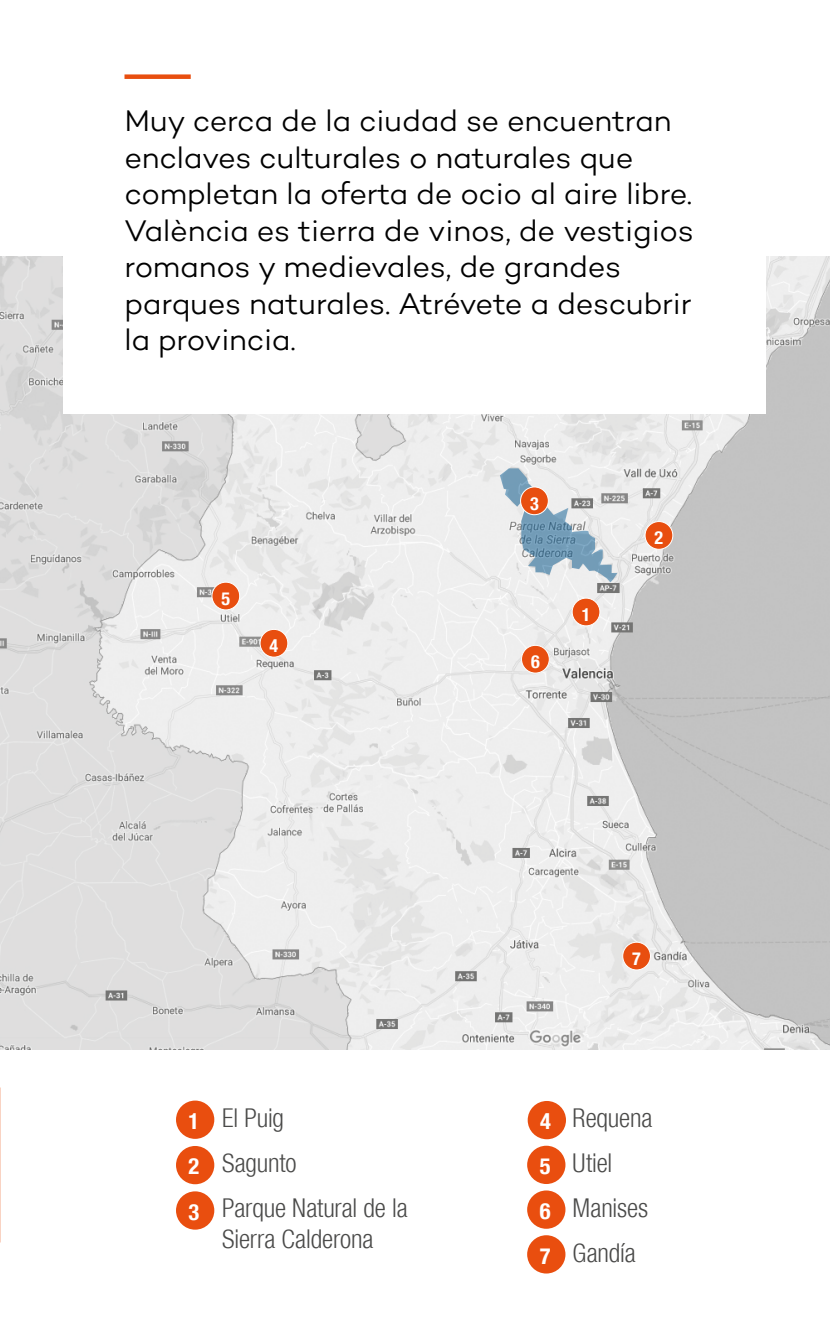
<style>
.page{position:relative;width:830px;height:1340px;background:#fff}
.page>*{position:absolute;margin:0;border:0;box-sizing:border-box;transform-origin:0 0}
.t1{font:300 30.38px/36.4px "Campton";letter-spacing:-.005em;color:#000}
.t2{font:300 condensed 25.88px/45px "Helvetica Neue";letter-spacing:-.005em;color:#4a4a49}
.t3{font:700 condensed 22.5px/44.8px "Helvetica Neue";color:#fff;text-align:justify}
.t4{font:700 condensed 18.22px "Helvetica Neue";color:#fff}
</style>
<div class="page">
<img style="left:0;top:0;width:1px;height:1130px">
<img style="left:0;top:256px;width:829px;height:793px">
<div style="left:64px;top:0;width:701px;height:414px;background:#fff"></div>
<div style="left:176px;top:1100px;width:38px;height:38px;background:#e94e0f;border-radius:50%"></div>
<div style="left:176px;top:1145px;width:38px;height:39px;background:#e94e0f;border-radius:50%"></div>
<div style="left:176px;top:1191px;width:38px;height:38px;background:#e94e0f;border-radius:50%"></div>
<div style="left:527px;top:1100px;width:38px;height:39px;background:#e94e0f;border-radius:50%"></div>
<div style="left:527px;top:1145px;width:38px;height:38px;background:#e94e0f;border-radius:50%"></div>
<div style="left:527px;top:1190px;width:38px;height:38px;background:#e94e0f;border-radius:50%"></div>
<div style="left:527px;top:1235px;width:38px;height:38px;background:#e94e0f;border-radius:50%"></div>
<div style="left:212px;top:582px;width:27px;height:28px;background:#e84e0f;border-radius:50%"></div>
<div style="left:211px;top:582px;width:29px;height:28px;border:1px solid #fff;border-radius:50%"></div>
<div style="left:260px;top:629px;width:28px;height:28px;background:#e84e0f;border-radius:50%"></div>
<div style="left:260px;top:629px;width:28px;height:28px;border:1px solid #fff;border-radius:50%"></div>
<div style="left:521px;top:645px;width:28px;height:28px;background:#e84e0f;border-radius:50%"></div>
<div style="left:521px;top:645px;width:28px;height:28px;border:1px solid #fff;border-radius:50%"></div>
<div style="left:622px;top:942px;width:28px;height:28px;background:#e84e0f;border-radius:50%"></div>
<div style="left:622px;top:942px;width:28px;height:28px;border:1px solid #fff;border-radius:50%"></div>
<div style="left:572px;top:598px;width:27px;height:28px;background:#e84e0f;border-radius:50%"></div>
<div style="left:571px;top:598px;width:29px;height:28px;border:1px solid #fff;border-radius:50%"></div>
<div style="left:644px;top:521px;width:28px;height:28px;background:#e84e0f;border-radius:50%"></div>
<div style="left:644px;top:521px;width:28px;height:28px;border:1px solid #fff;border-radius:50%"></div>
<svg style="left:499px;top:468px;width:118px;height:116px"></svg>
<div style="left:520px;top:487px;width:28px;height:27px;background:#e84e0f;border-radius:50%"></div>
<div style="left:520px;top:487px;width:28px;height:28px;border:1px solid #fff;border-radius:50%"></div>
<hr style="left:0;top:897px;width:1px;height:190px;background:#fff">
<div style="left:124px;top:74px;width:67px;height:5px;background:#e84e0f"></div>
<p class="t1" style="left:124px;top:102px;width:570px">Muy cerca de la ciudad se encuentran enclaves culturales o naturales que completan la oferta de ocio al aire libre.<br>València es tierra de vinos, de vestigios romanos y medievales, de grandes parques naturales. Atrévete a descubrir la provincia.</p>
<p class="t4" style="left:221px;top:583px;width:10px">5</p>
<p class="t4" style="left:269px;top:630px;width:10px">4</p>
<p class="t4" style="left:530px;top:488px;width:10px">3</p>
<p class="t4" style="left:531px;top:646px;width:10px">6</p>
<p class="t4" style="left:581px;top:599px;width:10px">1</p>
<p class="t4" style="left:654px;top:522px;width:10px">2</p>
<p class="t4" style="left:632px;top:943px;width:10px">7</p>
<p class="t3" style="left:188px;top:1096px;width:12px;line-height:45.4px">1<br>2<br>3</p>
<p class="t3" style="left:539px;top:1097px;width:13px">4<br>5<br>6<br>7</p>
<p class="t2" style="left:572px;top:1095px;width:81px">Requena<br>Utiel<br>Manises<br>Gandía</p>
<p class="t2" style="left:222px;top:1095px;width:187px">El Puig<br>Sagunto<br>Parque Natural de la</p>
<p class="t2" style="left:222px;top:1216px;width:153px">Sierra Calderona</p>
</div>
